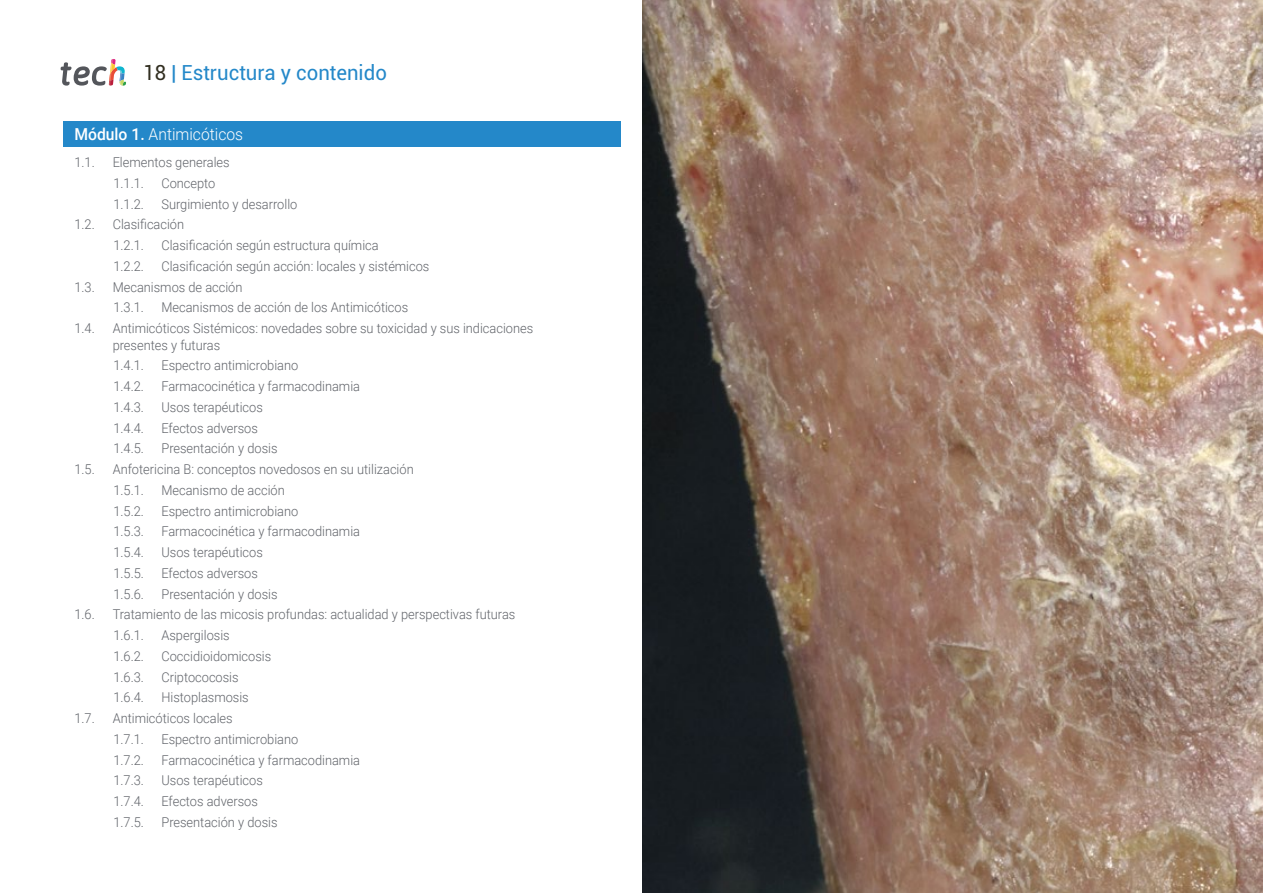
<style>
.page{position:relative;width:1263px;height:893px;background:#fff}
.page>*{position:absolute;margin:0;border:0;box-sizing:border-box;transform-origin:0 0}
.t1{font:21px "Roboto";color:#2488c9}
.t2{font:300 16.5px "Roboto";color:#fff;scale:.95 1}
.t3{font:300 13.5px/20.7px "Roboto";color:#61646a;scale:.95 1}
.s1{color:#312e20}
.s2{font-weight:500}
</style>
<div class="page">
<img style="left:642px;top:0;width:621px;height:893px">
<svg style="left:61px;top:59px;width:65px;height:27px"></svg>
<div style="left:63px;top:121px;width:558px;height:25px;background:#2488c9"></div>
<h1 class="t1" style="left:144px;top:57px;width:245px"><span class="s1">18</span> | Estructura y contenido</h1>
<p class="t2" style="left:74px;top:123px;width:179px"><span class="s2">Módulo 1.</span> Antimicóticos</p>
<p class="t3" style="left:74px;top:151px;width:23px">1.1.</p>
<p class="t3" style="left:113px;top:151px;width:125px">Elementos generales<br>1.1.1.</p>
<p class="t3" style="left:161px;top:172px;width:58px">Concepto</p>
<p class="t3" style="left:113px;top:193px;width:34px">1.1.2.</p>
<p class="t3" style="left:161px;top:193px;width:145px">Surgimiento y desarrollo</p>
<p class="t3" style="left:74px;top:214px;width:23px">1.2.</p>
<p class="t3" style="left:113px;top:214px;width:77px">Clasificación<br>1.2.1.</p>
<p class="t3" style="left:161px;top:234px;width:230px">Clasificación según estructura química</p>
<p class="t3" style="left:113px;top:255px;width:34px">1.2.2.</p>
<p class="t3" style="left:161px;top:255px;width:284px">Clasificación según acción: locales y sistémicos</p>
<p class="t3" style="left:74px;top:276px;width:23px">1.3.</p>
<p class="t3" style="left:113px;top:276px;width:138px">Mecanismos de acción<br>1.3.1.</p>
<p class="t3" style="left:161px;top:297px;width:261px">Mecanismos de acción de los Antimicóticos</p>
<p class="t3" style="left:74px;top:317px;width:23px">1.4.</p>
<p class="t3" style="left:113px;top:320px;width:444px;line-height:16.5px">Antimicóticos Sistémicos: novedades sobre su toxicidad y sus indicaciones presentes y futuras</p>
<p class="t3" style="left:113px;top:355px;width:34px">1.4.1.</p>
<p class="t3" style="left:161px;top:355px;width:146px">Espectro antimicrobiano</p>
<p class="t3" style="left:113px;top:375px;width:34px">1.4.2.</p>
<p class="t3" style="left:161px;top:375px;width:211px">Farmacocinética y farmacodinamia</p>
<p class="t3" style="left:113px;top:396px;width:34px">1.4.3.</p>
<p class="t3" style="left:161px;top:396px;width:108px">Usos terapéuticos</p>
<p class="t3" style="left:113px;top:417px;width:34px">1.4.4.</p>
<p class="t3" style="left:161px;top:417px;width:103px">Efectos adversos</p>
<p class="t3" style="left:113px;top:438px;width:34px">1.4.5.</p>
<p class="t3" style="left:161px;top:438px;width:124px">Presentación y dosis</p>
<p class="t3" style="left:74px;top:458px;width:23px">1.5.</p>
<p class="t3" style="left:113px;top:458px;width:318px">Anfotericina B: conceptos novedosos en su utilización<br>1.5.1.</p>
<p class="t3" style="left:161px;top:479px;width:131px">Mecanismo de acción</p>
<p class="t3" style="left:113px;top:500px;width:34px">1.5.2.</p>
<p class="t3" style="left:161px;top:500px;width:146px">Espectro antimicrobiano</p>
<p class="t3" style="left:113px;top:521px;width:34px">1.5.3.</p>
<p class="t3" style="left:161px;top:521px;width:211px">Farmacocinética y farmacodinamia</p>
<p class="t3" style="left:113px;top:541px;width:34px">1.5.4.</p>
<p class="t3" style="left:161px;top:541px;width:108px">Usos terapéuticos</p>
<p class="t3" style="left:113px;top:562px;width:34px">1.5.5.</p>
<p class="t3" style="left:161px;top:562px;width:103px">Efectos adversos</p>
<p class="t3" style="left:113px;top:583px;width:34px">1.5.6.</p>
<p class="t3" style="left:161px;top:583px;width:124px">Presentación y dosis</p>
<p class="t3" style="left:74px;top:604px;width:23px">1.6.</p>
<p class="t3" style="left:113px;top:604px;width:425px">Tratamiento de las micosis profundas: actualidad y perspectivas futuras<br>1.6.1.</p>
<p class="t3" style="left:161px;top:624px;width:73px">Aspergilosis</p>
<p class="t3" style="left:113px;top:645px;width:34px">1.6.2.</p>
<p class="t3" style="left:161px;top:645px;width:117px">Coccidioidomicosis</p>
<p class="t3" style="left:113px;top:666px;width:34px">1.6.3.</p>
<p class="t3" style="left:161px;top:666px;width:83px">Criptococosis</p>
<p class="t3" style="left:113px;top:687px;width:34px">1.6.4.</p>
<p class="t3" style="left:161px;top:687px;width:93px">Histoplasmosis</p>
<p class="t3" style="left:74px;top:707px;width:23px">1.7.</p>
<p class="t3" style="left:113px;top:707px;width:128px">Antimicóticos locales<br>1.7.1.</p>
<p class="t3" style="left:161px;top:728px;width:146px">Espectro antimicrobiano</p>
<p class="t3" style="left:113px;top:749px;width:34px">1.7.2.</p>
<p class="t3" style="left:161px;top:749px;width:211px">Farmacocinética y farmacodinamia</p>
<p class="t3" style="left:113px;top:770px;width:34px">1.7.3.</p>
<p class="t3" style="left:161px;top:770px;width:108px">Usos terapéuticos</p>
<p class="t3" style="left:113px;top:790px;width:34px">1.7.4.</p>
<p class="t3" style="left:161px;top:790px;width:103px">Efectos adversos</p>
<p class="t3" style="left:113px;top:811px;width:34px">1.7.5.</p>
<p class="t3" style="left:161px;top:811px;width:124px">Presentación y dosis</p>
</div>
